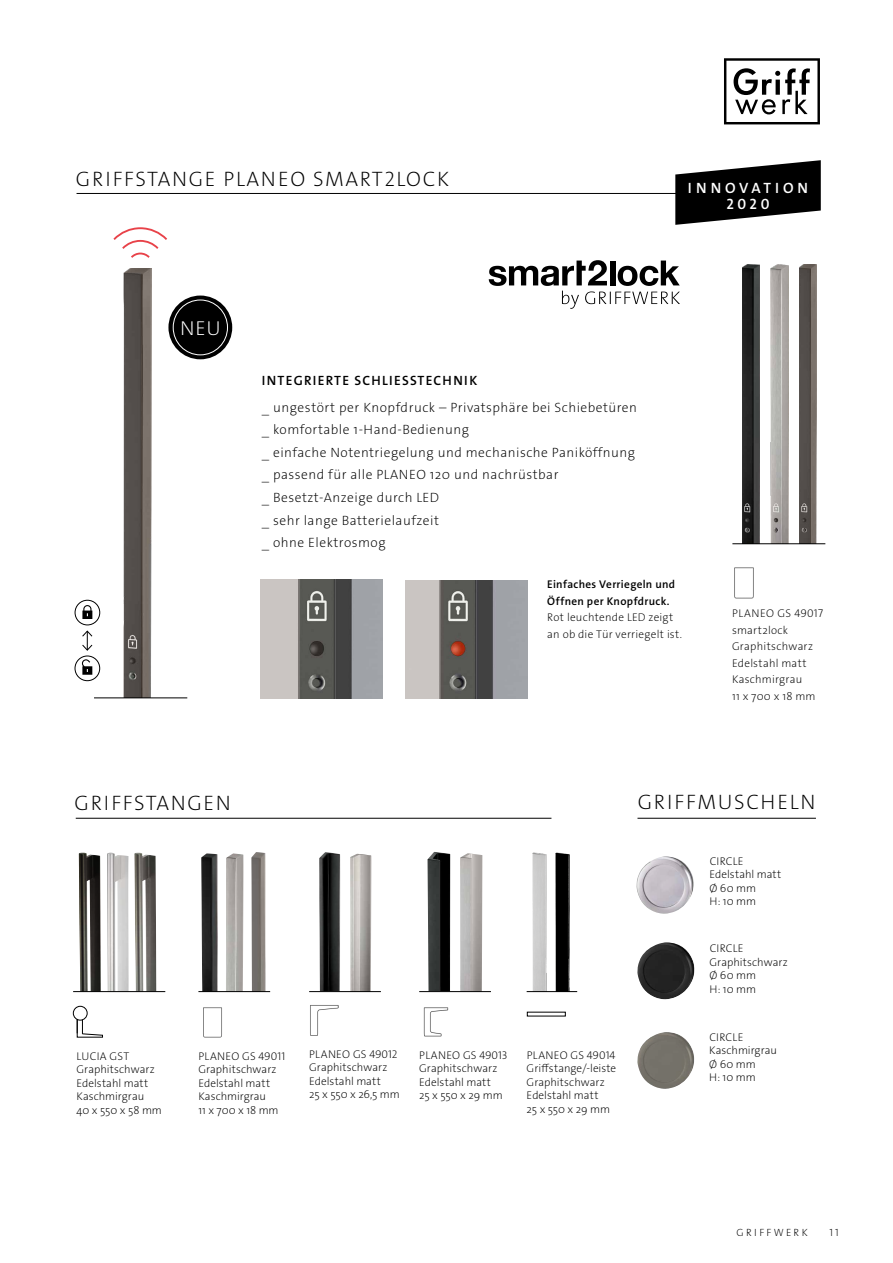
<style>
.page{position:relative;width:893px;height:1263px;background:#fff}
.page>*{position:absolute;margin:0;border:0;box-sizing:border-box;transform-origin:0 0}
.t1{font:200 21px "The Sans Os F";letter-spacing:.08em;color:#000}
.t2{font:200 20.25px "The Sans Os F";color:#fff}
.t3{font:600 15px/16.5px "The Sans Os F";letter-spacing:.25em;color:#fff;text-align:center}
.t4{font:200 13.5px/22.5px "The Sans Os F";letter-spacing:.035em;color:#000}
.t5{font:600 13.5px "The Sans Os F";letter-spacing:.09em;color:#000}
.t6{font:200 11.25px/13.5px "The Sans Os F";letter-spacing:.01em;color:#000}
.t7{font:600 11.25px/16.5px "The Sans Os F";letter-spacing:.03em;color:#000}
.t8{font:200 10.5px "The Sans Os F";letter-spacing:.22em;color:#000}
</style>
<div class="page">
<img style="left:107px;top:852px;width:22px;height:139px">
<img style="left:79px;top:852px;width:22px;height:139px">
<hr style="left:76px;top:818px;width:475px;height:1px;background:#000">
<hr style="left:77px;top:193px;width:724px;height:1px;background:#000">
<img style="left:734px;top:567px;width:20px;height:32px">
<img style="left:203px;top:1007px;width:19px;height:31px">
<img style="left:226px;top:853px;width:17px;height:138px">
<img style="left:201px;top:853px;width:17px;height:138px">
<img style="left:310px;top:1005px;width:28px;height:31px">
<img style="left:350px;top:854px;width:21px;height:137px">
<img style="left:319px;top:852px;width:21px;height:139px">
<img style="left:423px;top:1007px;width:26px;height:30px">
<img style="left:427px;top:852px;width:23px;height:139px">
<img style="left:460px;top:853px;width:22px;height:138px">
<img style="left:532px;top:852px;width:15px;height:139px">
<img style="left:555px;top:852px;width:15px;height:139px">
<hr style="left:637px;top:818px;width:179px;height:1px;background:#000">
<img style="left:636px;top:856px;width:58px;height:58px">
<img style="left:637px;top:942px;width:58px;height:58px">
<img style="left:637px;top:1032px;width:57px;height:57px">
<img style="left:251px;top:852px;width:15px;height:139px">
<div style="left:75px;top:656px;width:25px;height:25px;border:1px solid #000;border-radius:50%"></div>
<svg style="left:81px;top:659px;width:11px;height:16px"></svg>
<div style="left:75px;top:600px;width:25px;height:25px;border:1px solid #000;border-radius:50%"></div>
<svg style="left:82px;top:605px;width:10px;height:14px"></svg>
<svg style="left:82px;top:630px;width:11px;height:21px"></svg>
<svg style="left:113px;top:227px;width:54px;height:31px"></svg>
<svg style="left:489px;top:260px;width:191px;height:49px"></svg>
<img style="left:261px;top:579px;width:121px;height:119px">
<img style="left:405px;top:580px;width:122px;height:118px">
<div style="left:73px;top:1006px;width:14px;height:14px;border:1px solid #000;border-radius:50%"></div>
<svg style="left:77px;top:1019px;width:26px;height:18px"></svg>
<img style="left:134px;top:852px;width:22px;height:139px">
<hr style="left:73px;top:991px;width:92px;height:1px;background:#000">
<hr style="left:198px;top:991px;width:72px;height:1px;background:#000">
<hr style="left:309px;top:991px;width:72px;height:1px;background:#000">
<hr style="left:419px;top:991px;width:72px;height:1px;background:#000">
<hr style="left:527px;top:991px;width:50px;height:1px;background:#000">
<svg style="left:675px;top:160px;width:146px;height:65px"></svg>
<img style="left:123px;top:268px;width:28px;height:429px">
<hr style="left:94px;top:697px;width:93px;height:1px;background:#000">
<div style="left:168px;top:296px;width:64px;height:63px;background:#000;border-radius:50%"></div>
<div style="left:173px;top:300px;width:55px;height:55px;border:1px solid #fff;border-radius:50%"></div>
<img style="left:799px;top:265px;width:17px;height:278px">
<img style="left:771px;top:265px;width:17px;height:278px">
<img style="left:742px;top:265px;width:18px;height:278px">
<hr style="left:732px;top:543px;width:93px;height:1px;background:#000">
<svg style="left:724px;top:124px;width:96px;height:1px"></svg>
<svg style="left:724px;top:58px;width:96px;height:66px"></svg>
<h1 class="t1" style="left:76px;top:165px;width:375px">GRIFFSTANGE PLANEO SMART2LOCK</h1>
<h2 class="t2" style="left:180px;top:315px;width:42px">NEU</h2>
<h3 class="t3" style="left:688px;top:179px;width:122px">INNOVATION<br>2020</h3>
<p class="t5" style="left:262px;top:372px;width:217px">INTEGRIERTE SCHLIESSTECHNIK</p>
<p class="t4" style="left:262px;top:396px;width:377px">_ ungestört per Knopfdruck – Privatsphäre bei Schiebetüren _ komfortable 1-Hand-Bedienung<br>_ einfache Notentriegelung und mechanische Paniköffnung _ passend für alle PLANEO 120 und nachrüstbar<br>_ Besetzt-Anzeige durch LED<br>_ sehr lange Batterielaufzeit<br>_ ohne Elektrosmog</p>
<p class="t7" style="left:547px;top:576px;width:129px">Einfaches Verriegeln und<br>Öffnen per Knopfdruck.</p>
<p class="t6" style="left:547px;top:609px;width:136px;line-height:16.5px">Rot leuchtende LED zeigt an ob die Tür verriegelt ist.</p>
<p class="t6" style="left:732px;top:605px;width:93px;line-height:16.5px">PLANEO GS 49017 smart2lock<br>Graphitschwarz<br>Edelstahl matt<br>Kaschmirgrau<br>11 x 700 x 18 mm</p>
<h1 class="t1" style="left:75px;top:789px;width:158px">GRIFFSTANGEN</h1>
<h1 class="t1" style="left:638px;top:788px;width:179px">GRIFFMUSCHELN</h1>
<p class="t6" style="left:710px;top:854px;width:73px">CIRCLE<br>Edelstahl matt<br>Ø 60 mm<br>H: 10 mm</p>
<p class="t6" style="left:710px;top:941px;width:80px">CIRCLE<br>Graphitschwarz<br>Ø 60 mm<br>H: 10 mm</p>
<p class="t6" style="left:77px;top:1049px;width:87px">LUCIA GST<br>Graphitschwarz<br>Edelstahl matt<br>Kaschmirgrau<br>40 x 550 x 58 mm</p>
<p class="t6" style="left:198px;top:1049px;width:88px">PLANEO GS 49011<br>Graphitschwarz<br>Edelstahl matt<br>Kaschmirgrau<br>11 x 700 x 18 mm</p>
<p class="t6" style="left:309px;top:1047px;width:92px">PLANEO GS 49012<br>Graphitschwarz<br>Edelstahl matt<br>25 x 550 x 26,5 mm</p>
<p class="t6" style="left:419px;top:1048px;width:90px">PLANEO GS 49013<br>Graphitschwarz<br>Edelstahl matt<br>25 x 550 x 29 mm</p>
<p class="t6" style="left:527px;top:1048px;width:91px">PLANEO GS 49014<br>Griffstange/-leiste<br>Graphitschwarz<br>Edelstahl matt<br>25 x 550 x 29 mm</p>
<p class="t6" style="left:709px;top:1030px;width:69px">CIRCLE<br>Kaschmirgrau<br>Ø 60 mm<br>H: 10 mm</p>
<p class="t8" style="left:737px;top:1226px;width:73px">GRIFFWERK</p>
<p class="t8" style="left:829px;top:1225px;width:11px">11</p>
</div>
